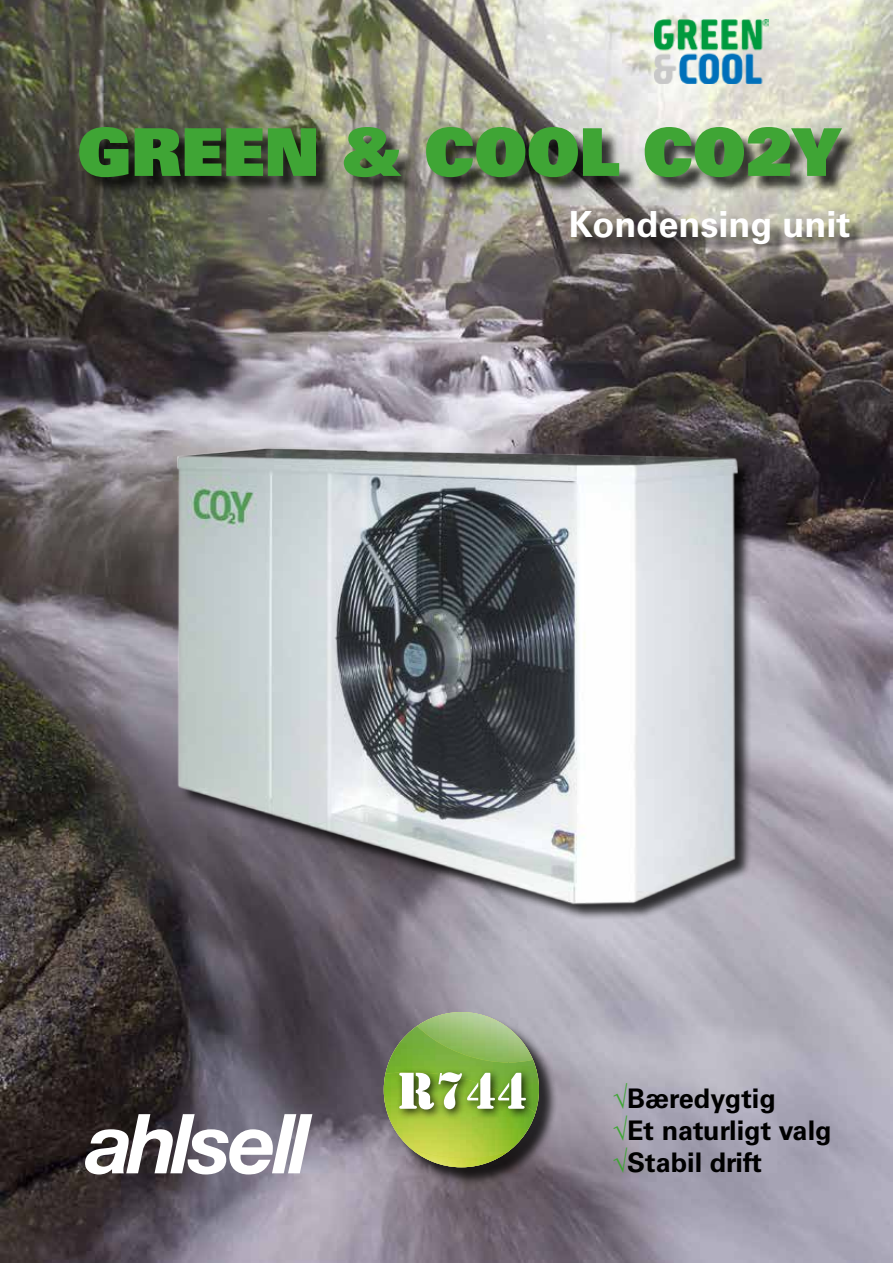
<style>
.page{position:relative;width:893px;height:1263px;background:#fff}
.page>*{position:absolute;margin:0;border:0;box-sizing:border-box;transform-origin:0 0}
.t1{font:66px "Univers LT Std X Black";color:#3fa535}
.t2{font:54px "Stencil";color:#fff}
.t3{font:700 36px "Univers LT Std";color:#fff}
.t4{font:700 27px/32.4px "Univers LT Std";color:#000}
.s1{font-family:"Arial";color:#3fa535}
.s2{font-family:"Arial";font-weight:400;color:#3fa535}
</style>
<div class="page">
<img style="left:0;top:0;width:893px;height:1263px">
<div style="left:82px;top:130px;width:778px;height:66px;background:#000;opacity:.75"></div>
<div style="left:574px;top:213px;width:293px;height:49px;background:#000;opacity:.75"></div>
<img style="left:153px;top:441px;width:612px;height:472px">
<svg style="left:85px;top:1114px;width:227px;height:60px"></svg>
<div style="left:386px;top:1014px;width:172px;height:172px;background:#000;opacity:.75"></div>
<svg style="left:384px;top:1012px;width:155px;height:94px;background:#6f8c4e"></svg>
<img style="left:533px;top:1012px;width:6px;height:43px">
<img style="left:417px;top:1012px;width:116px;height:50px">
<img style="left:385px;top:1121px;width:154px;height:46px">
<img style="left:384px;top:1072px;width:151px;height:86px">
<div style="left:395px;top:1067px;width:141px;height:53px;background:#000;opacity:.75"></div>
<img style="left:655px;top:20px;width:113px;height:64px">
<h1 class="t1" style="left:78px;top:109px;width:765px">GREEN &amp; COOL CO2Y</h1>
<h3 class="t3" style="left:569px;top:203px;width:283px">Kondensing unit</h3>
<h2 class="t2" style="left:397px;top:1060px;width:132px">R744</h2>
<p class="t4" style="left:612px;top:1082px;width:221px"><span class="s1">√</span>Bæredygtig<br><span class="s2">√</span>Et naturligt valg <span class="s2">√</span>Stabil drift</p>
</div>
